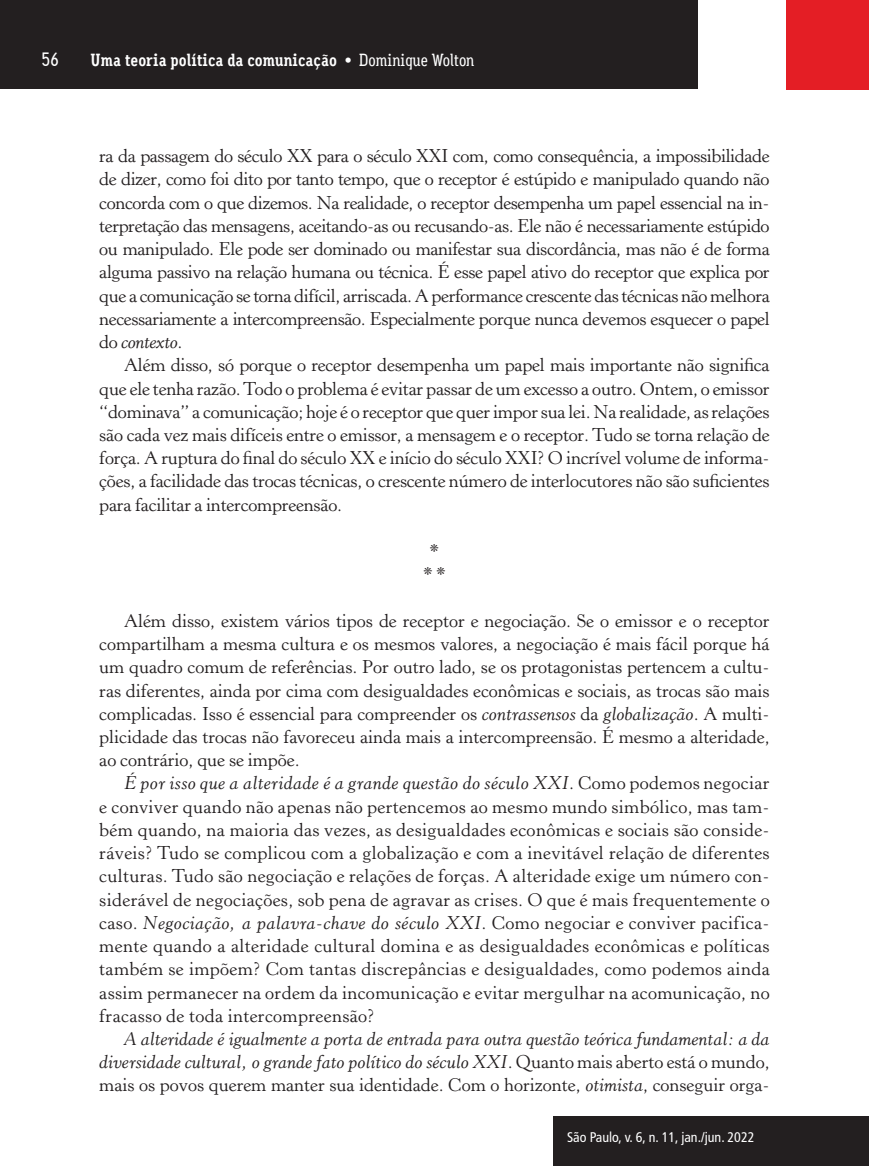
<style>
.page{position:relative;width:869px;height:1166px;background:#fff}
.page>*{position:absolute;margin:0;border:0;box-sizing:border-box;transform-origin:0 0}
.t1{font:500 19.25px "Aaux Office";color:#fff}
.t2{font:18.38px/23.3px "Horley Old Style";letter-spacing:-.01em;color:#231f20;text-align:justify}
.t3{font:italic 18.38px/23.3px "Horley Old Style";color:#231f20;text-align:justify}
.t4{font:700 17.5px "Aaux Office";color:#fff}
.t5{font:condensed 14px "Frutiger LT Std";color:#fff}
.s1{font-weight:500}
.s2{font-style:italic}
.s3{font-style:normal}
</style>
<div class="page">
<div style="left:785px;top:0;width:83px;height:90px;background:#e41e25"></div>
<div style="left:0;top:0;width:697px;height:89px;background:#231f20"></div>
<div style="left:553px;top:1116px;width:314px;height:50px;background:#231f20"></div>
<p class="t1" style="left:42px;top:48px;width:19px">56</p>
<p class="t4" style="left:91px;top:49px;width:385px">Uma teoria política da comunicação <span class="s1">• Dominique Wolton</span></p>
<p class="t2" style="left:99px;top:145px;width:671px">ra da passagem do século XX para o século XXI com, como consequência, a impossibilidade de dizer, como foi dito por tanto tempo, que o receptor é estúpido e manipulado quando não concorda com o que dizemos. Na realidade, o receptor desempenha um papel essencial na in&shy;terpretação das mensagens, aceitando-as ou recusando-as. Ele não é necessariamente estúpido ou manipulado. Ele pode ser dominado ou manifestar sua discordância, mas não é de forma alguma passivo na relação humana ou técnica. É esse papel ativo do receptor que explica por que a comunicação se torna difícil, arriscada. A performance crescente das técnicas não melhora necessariamente a intercompreensão. Especialmente porque nunca devemos esquecer o papel do <span class="s2">contexto</span>.</p>
<p class="t2" style="left:99px;top:354px;width:671px;text-indent:25px">Além disso, só porque o receptor desempenha um papel mais importante não significa que ele tenha razão. Todo o problema é evitar passar de um excesso a outro. Ontem, o emissor “dominava” a comunicação; hoje é o receptor que quer impor sua lei. Na realidade, as relações são cada vez mais difíceis entre o emissor, a mensagem e o receptor. Tudo se torna relação de força. A ruptura do final do século XX e início do século XXI? O incrível volume de informa&shy;ções, a facilidade das trocas técnicas, o crescente número de interlocutores não são suficientes para facilitar a intercompreensão.</p>
<p class="t2" style="left:423px;top:540px;width:23px;text-align:center">* * *</p>
<p class="t2" style="left:99px;top:609px;width:671px;text-indent:25px">Além disso, existem vários tipos de receptor e negociação. Se o emissor e o receptor compartilham a mesma cultura e os mesmos valores, a negociação é mais fácil porque há um quadro comum de referências. Por outro lado, se os protagonistas pertencem a cultu&shy;ras diferentes, ainda por cima com desigualdades econômicas e sociais, as trocas são mais complicadas. Isso é essencial para compreender os <span class="s2">contrassensos</span> da <span class="s2">globalização</span>. A multi&shy;plicidade das trocas não favoreceu ainda mais a intercompreensão. É mesmo a alteridade, ao contrário, que se impõe.</p>
<p class="t2" style="left:99px;top:772px;width:671px;text-indent:25px"><span class="s2">É por isso que a alteridade é a grande questão do século XXI</span>. Como podemos negociar e conviver quando não apenas não pertencemos ao mesmo mundo simbólico, mas tam&shy;bém quando, na maioria das vezes, as desigualdades econômicas e sociais são conside&shy;ráveis? Tudo se complicou com a globalização e com a inevitável relação de diferentes culturas. Tudo são negociação e relações de forças. A alteridade exige um número con&shy;siderável de negociações, sob pena de agravar as crises. O que é mais frequentemente o caso. <span class="s2">Negociação, a palavra-chave do século XXI</span>. Como negociar e conviver pacifica&shy;mente quando a alteridade cultural domina e as desigualdades econômicas e políticas também se impõem? Com tantas discrepâncias e desigualdades, como podemos ainda assim permanecer na ordem da incomunicação e evitar mergulhar na acomunicação, no fracasso de toda intercompreensão?</p>
<p class="t3" style="left:99px;top:1027px;width:671px;text-indent:25px">A alteridade é igualmente a porta de entrada para outra questão teórica fundamental: a da diversidade cultural, o grande fato político do século XXI<span class="s3">. Quanto mais aberto está o mundo, mais os povos querem manter sua identidade. Com o horizonte,</span> otimista<span class="s3">, conseguir orga-</span></p>
<p class="t5" style="left:567px;top:1129px;width:189px">São Paulo, v. 6, n. 11, jan./jun. 2022</p>
</div>
